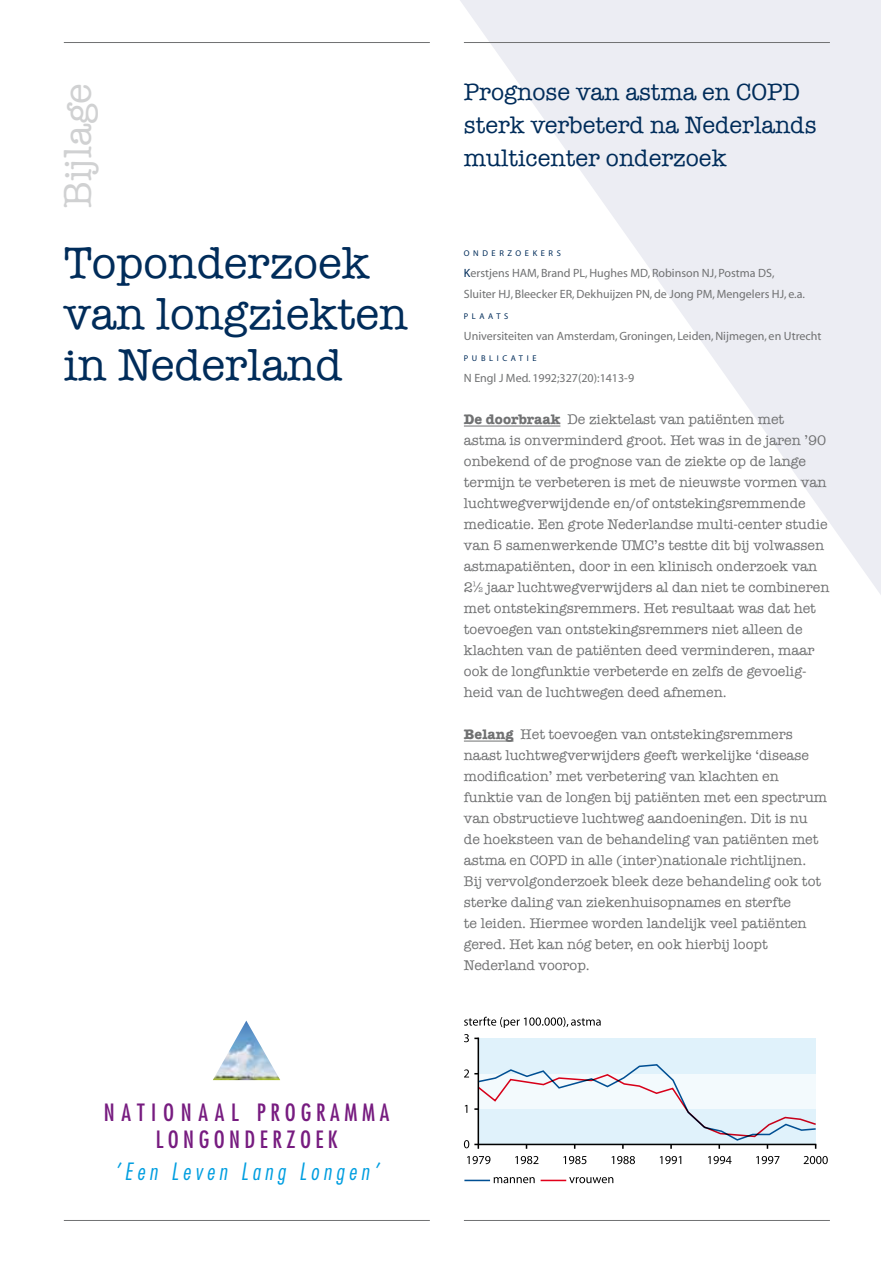
<style>
.page{position:relative;width:881px;height:1263px;background:#fff}
.page>*{position:absolute;margin:0;border:0;box-sizing:border-box;transform-origin:0 0}
.t1{font:45px/51px "American Typewriter";color:#002c5a}
.t2{font:39px "American Typewriter";letter-spacing:-.01em;color:#d0d1d2}
.t3{font:24px/33px "American Typewriter";color:#002c5a}
.t4{font:condensed 23.25px/27.9px "Futura";letter-spacing:.2em;color:#771c80;text-align:center}
.t5{font:italic 300 condensed 23.25px "Futura";letter-spacing:.19em;color:#009ee0}
.t6{font:14.25px/21px "American Typewriter";color:#707172}
.t7{font:12px/21px "Myriad";color:#707172}
.t8{font:8.4px "Myriad";letter-spacing:.43em;color:#002c5a}
.s1{color:#002c5a}
.s2{font-weight:700}
</style>
<div class="page">
<svg style="left:460px;top:0;width:420px;height:593px;fill:#edeef3"></svg>
<hr style="left:463px;top:426px;width:97px;height:1px;background:#707172">
<hr style="left:463px;top:741px;width:50px;height:1px;background:#707172">
<hr style="left:463px;top:42px;width:366px;height:1px;background:#707172">
<hr style="left:64px;top:42px;width:365px;height:1px;background:#707172">
<hr style="left:463px;top:1220px;width:366px;height:1px;background:#707172">
<hr style="left:64px;top:1220px;width:365px;height:1px;background:#707172">
<img style="left:213px;top:1020px;width:67px;height:60px">
<div style="left:478px;top:1038px;width:337px;height:35px;background:#e0f2fb"></div>
<svg style="left:467px;top:1156px;width:23px;height:8px"></svg>
<svg style="left:464px;top:1017px;width:136px;height:11px"></svg>
<svg style="left:464px;top:1034px;width:14px;height:8px"></svg>
<svg style="left:515px;top:1156px;width:23px;height:8px"></svg>
<svg style="left:563px;top:1156px;width:23px;height:8px"></svg>
<svg style="left:611px;top:1156px;width:23px;height:8px"></svg>
<svg style="left:659px;top:1156px;width:22px;height:8px"></svg>
<svg style="left:708px;top:1156px;width:23px;height:8px"></svg>
<svg style="left:756px;top:1156px;width:23px;height:8px"></svg>
<svg style="left:803px;top:1156px;width:24px;height:8px"></svg>
<svg style="left:464px;top:1177px;width:70px;height:6px"></svg>
<svg style="left:540px;top:1177px;width:73px;height:6px"></svg>
<svg style="left:463px;top:1063px;width:354px;height:86px"></svg>
<hr style="left:477px;top:1038px;width:2px;height:111px;background:#000">
<h2 class="t2" style="left:48px;top:208px;width:127px;rotate:-90deg">Bijlage</h2>
<h1 class="t1" style="left:64px;top:236px;width:345px">Toponderzoek van longziekten in Nederland</h1>
<h3 class="t4" style="left:104px;top:1097px;width:287px">NATIONAAL PROGRAMMA<br>LONGONDERZOEK</h3>
<h3 class="t5" style="left:115px;top:1156px;width:265px">’Een Leven Lang Longen’</h3>
<h3 class="t3" style="left:463px;top:74px;width:354px">Prognose van astma en COPD sterk verbeterd na Nederlands multicenter onderzoek</h3>
<p class="t8" style="left:463px;top:249px;width:98px">ONDERZOEKERS</p>
<p class="t7" style="left:463px;top:263px;width:342px"><span class="s1">K</span>erstjens HAM, Brand PL, Hughes MD, Robinson NJ, Postma DS,<br>Sluiter HJ, Bleecker ER, Dekhuijzen PN, de Jong PM, Mengelers HJ, e.a.</p>
<p class="t8" style="left:463px;top:312px;width:46px">PLAATS</p>
<p class="t7" style="left:463px;top:326px;width:359px">Universiteiten van Amsterdam, Groningen, Leiden, Nijmegen, en Utrecht</p>
<p class="t8" style="left:463px;top:354px;width:74px">PUBLICATIE</p>
<p class="t7" style="left:463px;top:368px;width:172px">N Engl J Med. 1992;327(20):1413-9</p>
<p class="t6" style="left:463px;top:408px;width:367px"><span class="s2">De doorbraak</span> De ziektelast van patiënten met astma is onverminderd groot. Het was in de jaren ’90 onbekend of de prognose van de ziekte op de lange termijn te verbeteren is met de nieuwste vormen van luchtwegverwijdende en/of ontstekingsremmende medicatie. Een grote Nederlandse multi-center studie van 5 samenwerkende UMC’s testte dit bij volwassen astmapatiënten, door in een klinisch onderzoek van 2½ jaar luchtwegverwijders al dan niet te combineren met ontstekingsremmers. Het resultaat was dat het toevoegen van ontstekingsremmers niet alleen de klachten van de patiënten deed verminderen, maar ook de longfunktie verbeterde en zelfs de gevoelig&shy;heid van de luchtwegen deed afnemen.</p>
<p class="t6" style="left:463px;top:723px;width:364px"><span class="s2">Belang</span> Het toevoegen van ontstekingsremmers naast luchtwegverwijders geeft werkelijke ‘disease modification’ met verbetering van klachten en funktie van de longen bij patiënten met een spectrum van obstructieve luchtweg aandoeningen. Dit is nu de hoeksteen van de behandeling van patiënten met astma en COPD in alle (inter)nationale richtlijnen.<br>Bij vervolgonderzoek bleek deze behandeling ook tot sterke daling van ziekenhuisopnames en sterfte<br>te leiden. Hiermee worden landelijk veel patiënten gered. Het kan nóg beter, en ook hierbij loopt Nederland voorop.</p>
</div>
